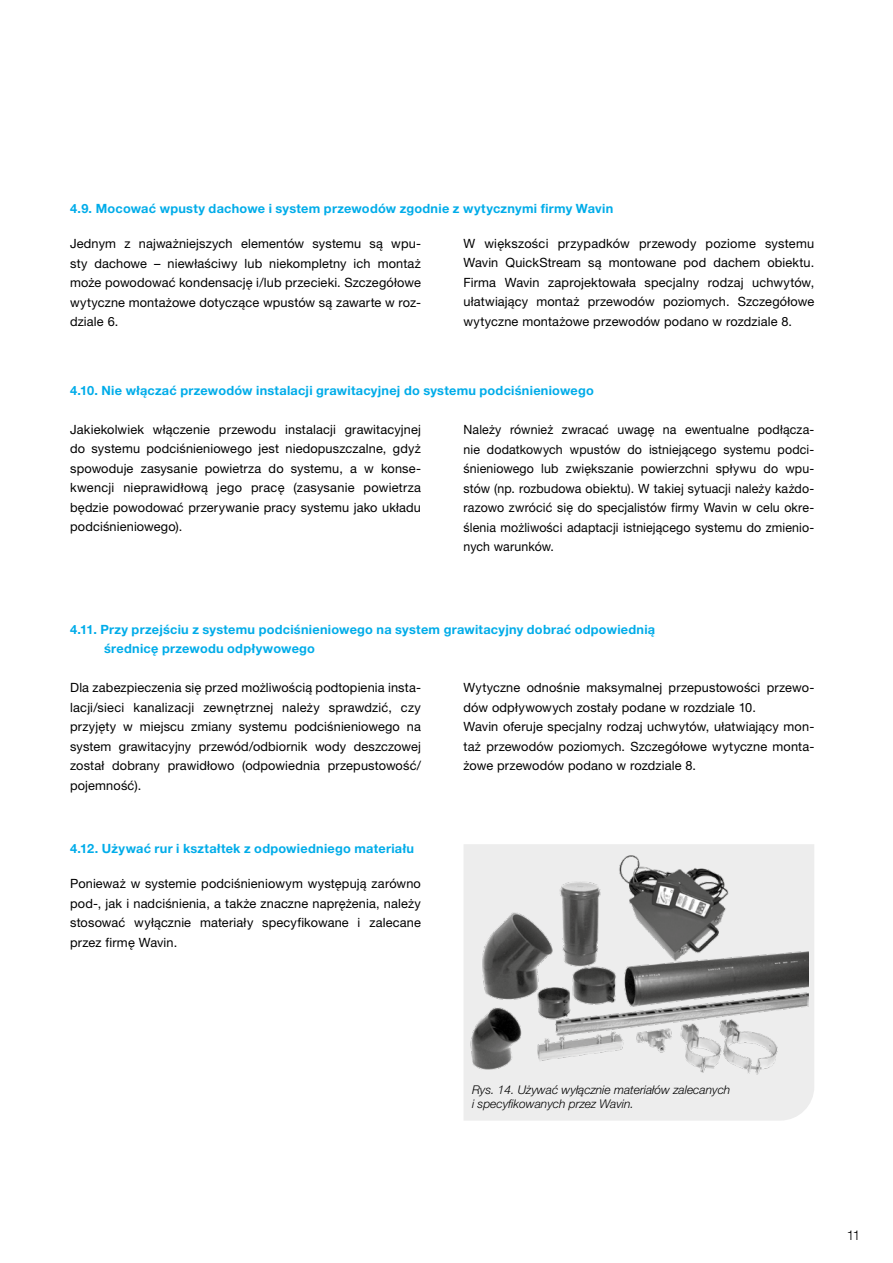
<style>
.page{position:relative;width:893px;height:1263px;background:#fff}
.page>*{position:absolute;margin:0;border:0;box-sizing:border-box;transform-origin:0 0}
.t1{font:300 13.5px "Helvetica Neue LT Pro";color:#000}
.t2{font:12.75px/19.5px "Helvetica Neue LT Pro";letter-spacing:.01em;color:#000;text-align:justify}
.t3{font:700 12.75px/19.5px "Helvetica Neue LT Pro";letter-spacing:.02em;color:#00ace9}
.t4{font:italic 300 12px/14.4px "Helvetica Neue LT Pro";color:#000}
</style>
<div class="page">
<div style="left:464px;top:844px;width:350px;height:276px;background:#ededed"></div>
<img style="left:469px;top:853px;width:340px;height:222px">
<p class="t3" style="left:70px;top:199px;width:545px">4.9. Mocować wpusty dachowe i system przewodów zgodnie z wytycznymi firmy Wavin</p>
<p class="t2" style="left:70px;top:233px;width:352px">Jednym z najważniejszych elementów systemu są wpu&shy;sty dachowe – niewłaściwy lub niekompletny ich montaż może powodować kondensację i/lub przecieki. Szczegółowe wytyczne montażowe dotyczące wpustów są zawarte w roz&shy;dziale 6.</p>
<p class="t2" style="left:463px;top:233px;width:352px">W większości przypadków przewody poziome systemu Wavin QuickStream są montowane pod dachem obiektu.<br>Firma Wavin zaprojektowała specjalny rodzaj uchwytów, ułatwiający montaż przewodów poziomych. Szczegółowe wytyczne montażowe przewodów podano w rozdziale 8.</p>
<p class="t3" style="left:70px;top:380px;width:525px">4.10. Nie włączać przewodów instalacji grawitacyjnej do systemu podciśnieniowego</p>
<p class="t2" style="left:70px;top:419px;width:352px">Jakiekolwiek włączenie przewodu instalacji grawitacyjnej do systemu podciśnieniowego jest niedopuszczalne, gdyż spowoduje zasysanie powietrza do systemu, a w konse&shy;kwencji nieprawidłową jego pracę (zasysanie powietrza będzie powodować przerywanie pracy systemu jako układu podciśnieniowego).</p>
<p class="t2" style="left:463px;top:419px;width:352px">Należy również zwracać uwagę na ewentualne podłącza&shy;nie dodatkowych wpustów do istniejącego systemu podci&shy;śnieniowego lub zwiększanie powierzchni spływu do wpu&shy;stów (np. rozbudowa obiektu). W takiej sytuacji należy każdo&shy;razowo zwrócić się do specjalistów firmy Wavin w celu okre&shy;ślenia możliwości adaptacji istniejącego systemu do zmienio&shy;nych warunków.</p>
<p class="t3" style="left:104px;top:619px;width:553px;text-indent:-34px">4.11. Przy przejściu z systemu podciśnieniowego na system grawitacyjny dobrać odpowiednią średnicę przewodu odpływowego</p>
<p class="t2" style="left:70px;top:677px;width:352px">Dla zabezpieczenia się przed możliwością podtopienia insta&shy;lacji/sieci kanalizacji zewnętrznej należy sprawdzić, czy przyjęty w miejscu zmiany systemu podciśnieniowego na system grawitacyjny przewód/odbiornik wody deszczowej został dobrany prawidłowo (odpowiednia przepustowość/ pojemność).</p>
<p class="t2" style="left:463px;top:677px;width:352px;text-align:left">Wytyczne odnośnie maksymalnej przepustowości przewo&shy;dów odpływowych zostały podane w rozdziale 10.<br>Wavin oferuje specjalny rodzaj uchwytów, ułatwiający mon&shy;taż przewodów poziomych. Szczegółowe wytyczne monta&shy;żowe przewodów podano w rozdziale 8.</p>
<p class="t3" style="left:70px;top:838px;width:345px">4.12. Używać rur i kształtek z odpowiedniego materiału</p>
<p class="t2" style="left:70px;top:873px;width:352px">Ponieważ w systemie podciśnieniowym występują zarówno pod-, jak i nadciśnienia, a także znaczne naprężenia, należy stosować wyłącznie materiały specyfikowane i zalecane przez firmę Wavin.</p>
<p class="t4" style="left:472px;top:1082px;width:260px">Rys. 14. Używać wyłącznie materiałów zalecanych i specyfikowanych przez Wavin.</p>
<p class="t1" style="left:847px;top:1227px;width:15px">11</p>
</div>
